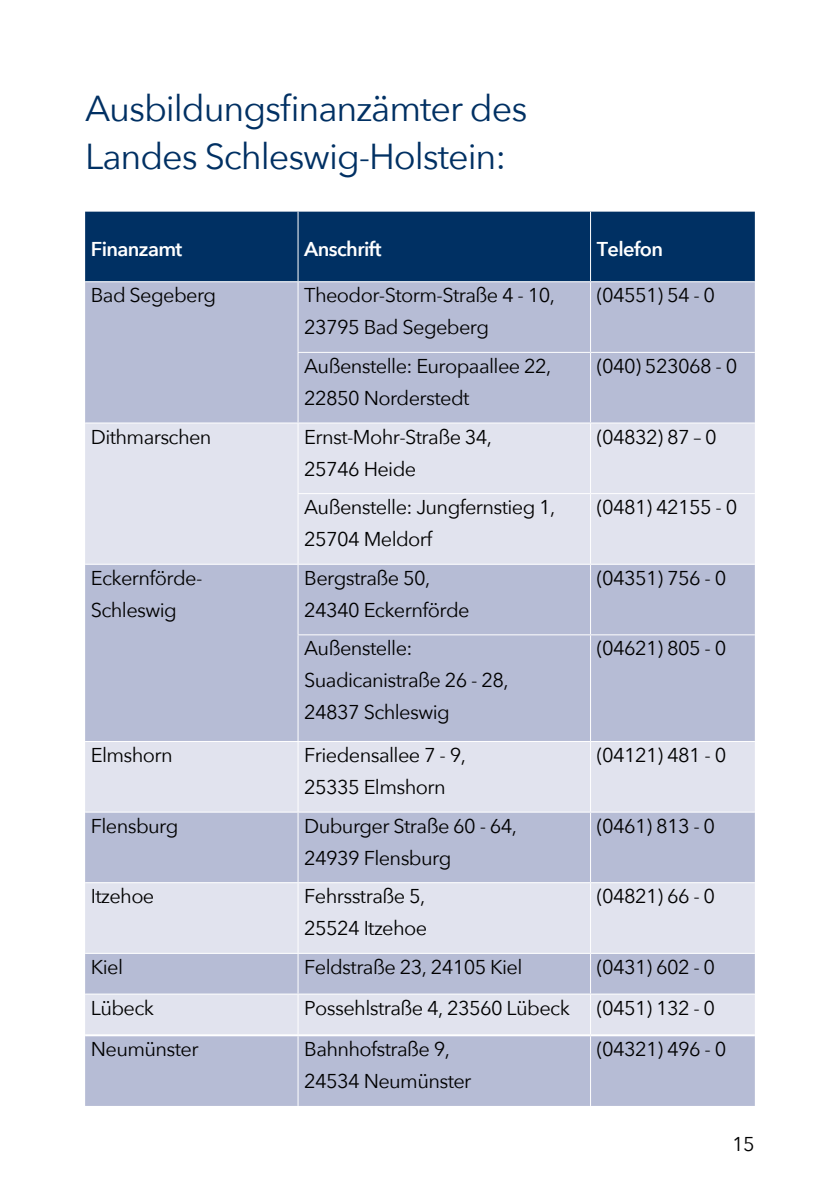
<style>
.page{position:relative;width:840px;height:1191px;background:#fff}
.page>*{position:absolute;margin:0;border:0;box-sizing:border-box;transform-origin:0 0}
.t1{font:36px/48px "Avenir Next";letter-spacing:-.03em;color:#003063}
.t2{font:20px/32px "Avenir Next";letter-spacing:-.03em;color:#000}
.t3{font:600 20px "Avenir Next";letter-spacing:-.03em;color:#fff}
</style>
<div class="page">
<div style="left:85px;top:212px;width:669px;height:69px;background:#003063"></div>
<div style="left:85px;top:282px;width:669px;height:824px;background:#b6bcd5"></div>
<svg style="left:85px;top:423px;width:669px;height:611px;background:#cdd0e2"></svg>
<hr style="left:297px;top:212px;width:1px;height:69px;background:#fff">
<hr style="left:589px;top:212px;width:1px;height:69px;background:#fff">
<hr style="left:297px;top:282px;width:1px;height:70px;background:#fff">
<hr style="left:589px;top:282px;width:1px;height:70px;background:#fff">
<hr style="left:297px;top:352px;width:293px;height:1px;background:#fff">
<hr style="left:297px;top:353px;width:1px;height:69px;background:#fff">
<hr style="left:590px;top:352px;width:164px;height:1px;background:#fff">
<hr style="left:589px;top:353px;width:1px;height:69px;background:#fff">
<hr style="left:85px;top:422px;width:213px;height:1px;background:#fff">
<hr style="left:298px;top:422px;width:292px;height:1px;background:#fff">
<hr style="left:297px;top:423px;width:1px;height:70px;background:#fff">
<hr style="left:590px;top:422px;width:164px;height:1px;background:#fff">
<hr style="left:589px;top:423px;width:1px;height:70px;background:#fff">
<hr style="left:297px;top:493px;width:293px;height:1px;background:#fff">
<hr style="left:297px;top:494px;width:1px;height:70px;background:#fff">
<hr style="left:590px;top:493px;width:164px;height:1px;background:#fff">
<hr style="left:589px;top:494px;width:1px;height:70px;background:#fff">
<hr style="left:85px;top:564px;width:213px;height:1px;background:#fff">
<hr style="left:298px;top:564px;width:292px;height:1px;background:#fff">
<hr style="left:297px;top:565px;width:1px;height:69px;background:#fff">
<hr style="left:590px;top:564px;width:164px;height:1px;background:#fff">
<hr style="left:589px;top:565px;width:1px;height:69px;background:#fff">
<hr style="left:297px;top:634px;width:293px;height:1px;background:#fff">
<hr style="left:297px;top:635px;width:1px;height:106px;background:#fff">
<hr style="left:590px;top:634px;width:164px;height:1px;background:#fff">
<hr style="left:589px;top:635px;width:1px;height:106px;background:#fff">
<hr style="left:85px;top:741px;width:213px;height:1px;background:#fff">
<hr style="left:298px;top:741px;width:292px;height:1px;background:#fff">
<hr style="left:297px;top:742px;width:1px;height:69px;background:#fff">
<hr style="left:590px;top:741px;width:164px;height:1px;background:#fff">
<hr style="left:589px;top:742px;width:1px;height:69px;background:#fff">
<hr style="left:85px;top:811px;width:213px;height:1px;background:#fff">
<hr style="left:298px;top:811px;width:292px;height:1px;background:#fff">
<hr style="left:297px;top:812px;width:1px;height:70px;background:#fff">
<hr style="left:590px;top:811px;width:164px;height:1px;background:#fff">
<hr style="left:589px;top:812px;width:1px;height:70px;background:#fff">
<hr style="left:85px;top:882px;width:213px;height:1px;background:#fff">
<hr style="left:298px;top:882px;width:292px;height:1px;background:#fff">
<hr style="left:297px;top:883px;width:1px;height:69px;background:#fff">
<hr style="left:590px;top:882px;width:164px;height:1px;background:#fff">
<hr style="left:589px;top:883px;width:1px;height:69px;background:#fff">
<hr style="left:85px;top:952px;width:213px;height:1px;background:#fff">
<hr style="left:298px;top:952px;width:292px;height:1px;background:#fff">
<hr style="left:297px;top:953px;width:1px;height:40px;background:#fff">
<hr style="left:590px;top:952px;width:164px;height:1px;background:#fff">
<hr style="left:589px;top:953px;width:1px;height:40px;background:#fff">
<hr style="left:85px;top:993px;width:213px;height:1px;background:#fff">
<hr style="left:298px;top:993px;width:292px;height:1px;background:#fff">
<hr style="left:297px;top:994px;width:1px;height:40px;background:#fff">
<hr style="left:590px;top:993px;width:164px;height:1px;background:#fff">
<hr style="left:589px;top:994px;width:1px;height:40px;background:#fff">
<hr style="left:297px;top:1036px;width:1px;height:70px;background:#fff">
<hr style="left:589px;top:1036px;width:1px;height:70px;background:#fff">
<hr style="left:85px;top:1034px;width:213px;height:2px;background:#fff">
<hr style="left:298px;top:1034px;width:292px;height:2px;background:#fff">
<hr style="left:590px;top:1034px;width:164px;height:2px;background:#fff">
<h1 class="t1" style="left:85px;top:83px;width:443px">Ausbildungsfinanzämter des<br>Landes Schleswig-Holstein:</h1>
<p class="t3" style="left:91px;top:232px;width:93px">Finanzamt</p>
<p class="t3" style="left:304px;top:232px;width:79px">Anschrift</p>
<p class="t3" style="left:596px;top:232px;width:68px">Telefon</p>
<p class="t2" style="left:91px;top:278px;width:127px">Bad Segeberg</p>
<p class="t2" style="left:304px;top:278px;width:252px">Theodor-Storm-Straße 4 - 10,<br>23795 Bad Segeberg</p>
<p class="t2" style="left:596px;top:278px;width:120px">(04551) 54 - 0</p>
<p class="t2" style="left:304px;top:349px;width:248px">Außenstelle: Europaallee 22,<br>22850 Norderstedt</p>
<p class="t2" style="left:596px;top:349px;width:142px">(040) 523068 - 0</p>
<p class="t2" style="left:91px;top:420px;width:122px">Dithmarschen</p>
<p class="t2" style="left:304px;top:420px;width:189px">Ernst-Mohr-Straße 34,<br>25746 Heide</p>
<p class="t2" style="left:596px;top:420px;width:121px">(04832) 87 – 0</p>
<p class="t2" style="left:304px;top:490px;width:252px">Außenstelle: Jungfernstieg 1,<br>25704 Meldorf</p>
<p class="t2" style="left:596px;top:490px;width:142px">(0481) 42155 - 0</p>
<p class="t2" style="left:91px;top:561px;width:113px">Eckernförde-<br>Schleswig</p>
<p class="t2" style="left:304px;top:561px;width:167px">Bergstraße 50,<br>24340 Eckernförde</p>
<p class="t2" style="left:596px;top:561px;width:131px">(04351) 756 - 0</p>
<p class="t2" style="left:304px;top:631px;width:206px">Außenstelle:<br>Suadicanistraße 26 - 28,<br>24837 Schleswig</p>
<p class="t2" style="left:596px;top:631px;width:131px">(04621) 805 - 0</p>
<p class="t2" style="left:91px;top:738px;width:83px">Elmshorn</p>
<p class="t2" style="left:304px;top:738px;width:163px">Friedensallee 7 - 9,<br>25335 Elmshorn</p>
<p class="t2" style="left:596px;top:738px;width:131px">(04121) 481 - 0</p>
<p class="t2" style="left:91px;top:809px;width:89px">Flensburg</p>
<p class="t2" style="left:304px;top:809px;width:214px">Duburger Straße 60 - 64,<br>24939 Flensburg</p>
<p class="t2" style="left:596px;top:809px;width:120px">(0461) 813 - 0</p>
<p class="t2" style="left:91px;top:879px;width:65px">Itzehoe</p>
<p class="t2" style="left:304px;top:879px;width:124px">Fehrsstraße 5,<br>25524 Itzehoe</p>
<p class="t2" style="left:596px;top:879px;width:120px">(04821) 66 - 0</p>
<p class="t2" style="left:91px;top:950px;width:34px">Kiel</p>
<p class="t2" style="left:304px;top:950px;width:219px">Feldstraße 23, 24105 Kiel</p>
<p class="t2" style="left:596px;top:950px;width:120px">(0431) 602 - 0</p>
<p class="t2" style="left:91px;top:990px;width:65px">Lübeck</p>
<p class="t2" style="left:304px;top:990px;width:267px">Possehlstraße 4, 23560 Lübeck</p>
<p class="t2" style="left:596px;top:990px;width:120px">(0451) 132 - 0</p>
<p class="t2" style="left:91px;top:1032px;width:109px">Neumünster</p>
<p class="t2" style="left:304px;top:1032px;width:169px">Bahnhofstraße 9,<br>24534 Neumünster</p>
<p class="t2" style="left:596px;top:1032px;width:131px">(04321) 496 - 0</p>
<p class="t2" style="left:731px;top:1126px;width:24px">15</p>
</div>
